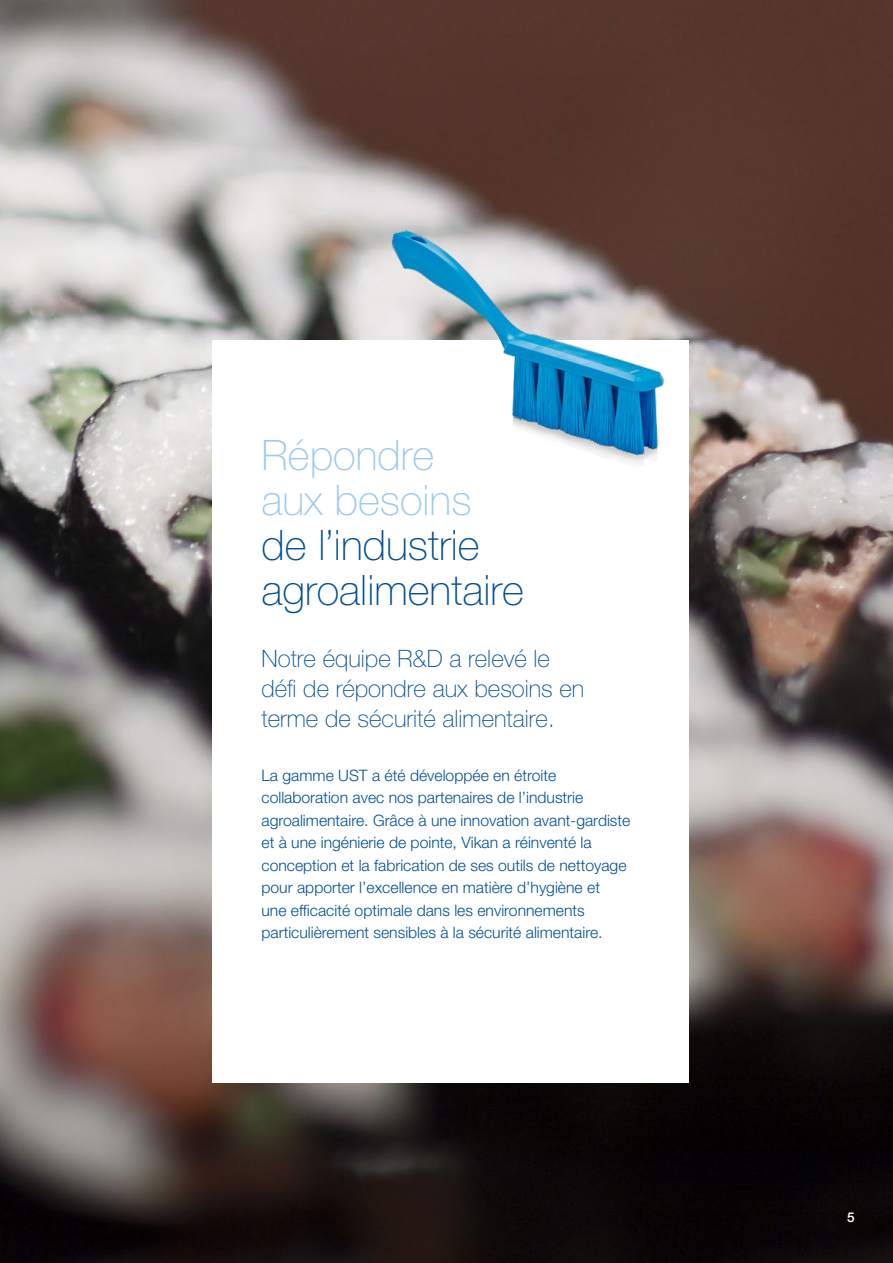
<style>
.page{position:relative;width:893px;height:1263px;background:#fff}
.page>*{position:absolute;margin:0;border:0;box-sizing:border-box;transform-origin:0 0}
.t1{font:100 42px/45px "Helvetica Neue LT Std";color:#005092}
.t2{font:100 42px "Helvetica Neue LT Std";color:#9bcaeb}
.Vikan_Manchet{font:100 24px/30px "Helvetica Neue LT Std";color:#005092}
.Vikan_Brødtekst{font:300 15.75px/22.5px "Helvetica Neue LT Std";color:#005092}
.t3{font:500 13.5px "Helvetica Neue LT Std";color:#fff}
.s1{color:#9bcaeb}
</style>
<div class="page">
<img style="left:0;top:0;width:893px;height:1263px">
<div style="left:213px;top:340px;width:476px;height:742px;background:#fff"></div>
<img style="left:382px;top:179px;width:325px;height:340px">
<p class="t2" style="left:261px;top:431px;width:174px">Répondre</p>
<p class="t1" style="left:261px;top:477px;width:264px"><span class="s1">aux besoins </span>de l’industrie agroalimentaire</p>
<p class="Vikan_Manchet" style="left:261px;top:643px;width:324px">Notre équipe R&amp;D a relevé le défi de répondre aux besoins en terme de sécurité alimentaire.</p>
<p class="Vikan_Brødtekst" style="left:261px;top:764px;width:370px">La gamme UST a été développée en étroite collaboration avec nos partenaires de l’industrie agroalimentaire. Grâce à une innovation avant-gardiste et à une ingénierie de pointe, Vikan a réinventé la conception et la fabrication de ses outils de nettoyage pour apporter l’excellence en matière d’hygiène et<br>une efficacité optimale dans les environnements particulièrement sensibles à la sécurité alimentaire.</p>
<p class="t3" style="left:847px;top:1209px;width:9px">5</p>
</div>
